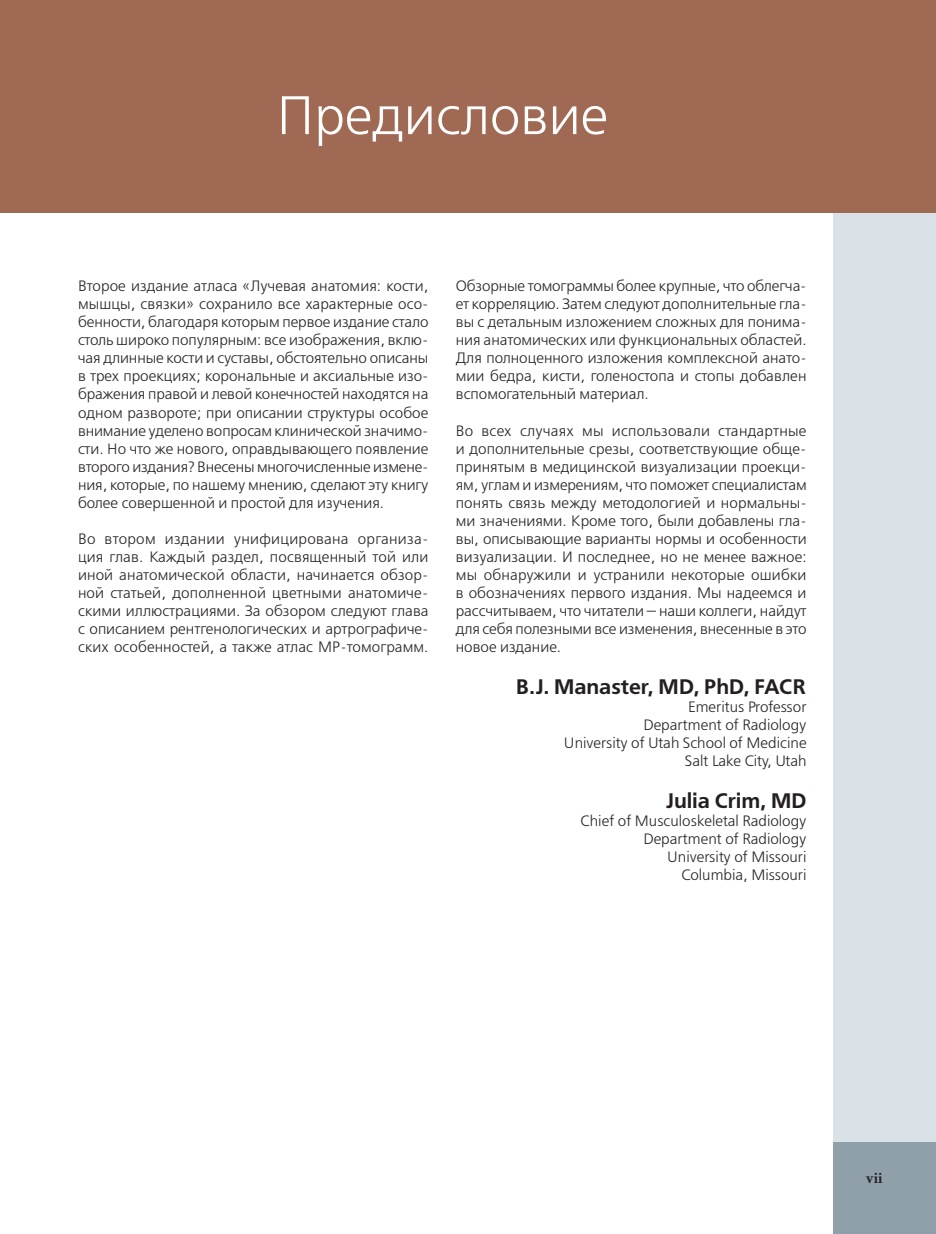
<style>
.page{position:relative;width:936px;height:1234px;background:#fff}
.page>*{position:absolute;margin:0;border:0;box-sizing:border-box;transform-origin:0 0}
.t1{font:54px "Free Set Light C";color:#fff}
.t2{font:700 21px "Free Set C";letter-spacing:-.005em;color:#231f20}
.t3{font:15px/18px "Free Set Light C";color:#231f20;text-align:justify}
.t4{font:700 15px "Minion Cyr";color:#231f20}
</style>
<div class="page">
<div style="left:833px;top:0;width:102px;height:1142px;background:#dae2e7"></div>
<div style="left:833px;top:1142px;width:102px;height:91px;background:#8fa0aa"></div>
<div style="left:0;top:0;width:935px;height:213px;background:#a06954"></div>
<h1 class="t1" style="left:276px;top:87px;width:333px">Предисловие</h1>
<p class="t3" style="left:78px;top:278px;width:352px">Второе издание атласа «Лучевая анатомия: кости, мышцы, связки» сохранило все характерные осо&shy;бенности, благодаря которым первое издание стало столь широко популярным: все изображения, вклю&shy;чая длинные кости и суставы, обстоятельно описаны в трех проекциях; корональные и аксиальные изо&shy;бражения правой и левой конечностей находятся на одном развороте; при описании структуры особое внимание уделено вопросам клинической значимо&shy;сти. Но что же нового, оправдывающего появление второго издания? Внесены многочисленные измене&shy;ния, которые, по нашему мнению, сделают эту книгу более совершенной и простой для изучения.</p>
<p class="t3" style="left:78px;top:530px;width:352px">Во втором издании унифицирована организа&shy;ция глав. Каждый раздел, посвященный той или иной анатомической области, начинается обзор&shy;ной статьей, дополненной цветными анатомиче&shy;скими иллюстрациями. За обзором следуют глава с описанием рентгенологических и артрографиче&shy;ских особенностей, а также атлас МР-томограмм.</p>
<p class="t3" style="left:456px;top:278px;width:352px">Обзорные томограммы более крупные, что облегча&shy;ет корреляцию. Затем следуют дополнительные гла&shy;вы с детальным изложением сложных для понима&shy;ния анатомических или функциональных областей.<br>Для полноценного изложения комплексной анато&shy;мии бедра, кисти, голеностопа и стопы добавлен вспомогательный материал.</p>
<p class="t3" style="left:456px;top:422px;width:352px">Во всех случаях мы использовали стандартные и дополнительные срезы, соответствующие обще&shy;принятым в медицинской визуализации проекци&shy;ям, углам и измерениям, что поможет специалистам понять связь между методологией и нормальны&shy;ми значениями. Кроме того, были добавлены гла&shy;вы, описывающие варианты нормы и особенности визуализации. И последнее, но не менее важное: мы обнаружили и устранили некоторые ошибки в обозначениях первого издания. Мы надеемся и рассчитываем, что читатели—наши коллеги, найдут для себя полезными все изменения, внесенные в это новое издание.</p>
<h2 class="t2" style="left:516px;top:674px;width:292px">B.J. Manaster, MD, PhD, FACR</h2>
<p class="t3" style="left:564px;top:698px;width:244px;text-align:right">Emeritus Professor<br>Department of Radiology<br>University of Utah School of Medicine<br>Salt Lake City, Utah</p>
<h2 class="t2" style="left:666px;top:788px;width:142px">Julia Crim, MD</h2>
<p class="t3" style="left:580px;top:812px;width:227px;text-align:right">Chief of Musculoskeletal Radiology<br>Department of Radiology<br>University of Missouri<br>Columbia, Missouri</p>
<p class="t4" style="left:866px;top:1169px;width:18px">vii</p>
</div>
